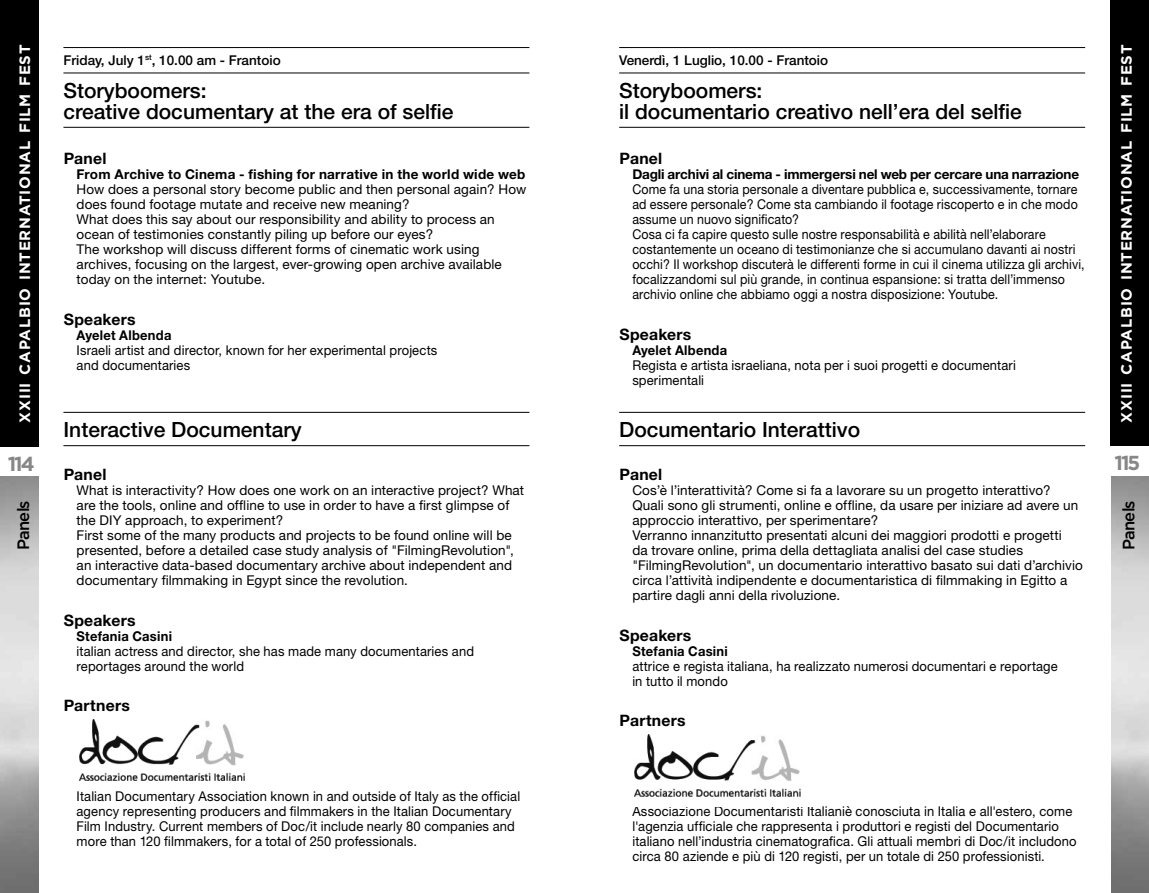
<style>
.page{position:relative;width:1149px;height:893px;background:#fff}
.page>*{position:absolute;margin:0;border:0;box-sizing:border-box;transform-origin:0 0}
.t1{font:500 21px/21px "Helvetica Neue";color:#000}
.t2{font:700 20.25px "Gotham";letter-spacing:-.1em;color:#878787}
.t3{font:500 16.5px "Gotham";letter-spacing:-.05em;color:#000}
.t4{font:700 15.75px "Helvetica Neue";letter-spacing:.015em;color:#000}
.t5{font:700 15px "Gotham";letter-spacing:.05em;color:#fff}
.t6{font:13.5px/15px "Helvetica Neue";letter-spacing:.01em;color:#000}
.t7{font:13.5px/15px "Helvetica Neue";letter-spacing:.01em;color:#000;scale:.96 1}
.t8{font:13.5px/15px "Helvetica Neue";letter-spacing:.01em;color:#000;scale:.92 1}
.t9{font:500 13.5px "Helvetica Neue";color:#000}
.t10{font:700 13.5px "Helvetica Neue";letter-spacing:-.01em;color:#000}
.t11{font:700 13.5px "Helvetica Neue";letter-spacing:.015em;color:#000}
.t12{font:700 13.5px "Helvetica Neue";letter-spacing:.015em;color:#000;scale:.96 1}
</style>
<div class="page">
<div style="left:0;top:0;width:38px;height:446px;background:#000"></div>
<div style="left:1110px;top:0;width:38px;height:446px;background:#000"></div>
<hr style="left:63px;top:47px;width:466px;height:1px;background:#000">
<hr style="left:63px;top:73px;width:466px;height:1px;background:#000">
<hr style="left:63px;top:127px;width:466px;height:1px;background:#000">
<hr style="left:619px;top:47px;width:465px;height:1px;background:#000">
<hr style="left:619px;top:73px;width:465px;height:1px;background:#000">
<hr style="left:619px;top:127px;width:465px;height:1px;background:#000">
<hr style="left:63px;top:412px;width:466px;height:1px;background:#000">
<hr style="left:63px;top:445px;width:466px;height:1px;background:#000">
<hr style="left:619px;top:412px;width:465px;height:1px;background:#000">
<hr style="left:619px;top:445px;width:465px;height:1px;background:#000">
<img style="left:79px;top:719px;width:166px;height:62px">
<img style="left:634px;top:734px;width:167px;height:63px">
<p class="t5" style="left:16px;top:423px;width:379px;rotate:-90deg">XXIII CAPALBIO INTERNATIONAL FILM FEST</p>
<p class="t5" style="left:1117px;top:423px;width:379px;rotate:-90deg">XXIII CAPALBIO INTERNATIONAL FILM FEST</p>
<p class="t9" style="left:619px;top:52px;width:210px">Venerdì, 1 Luglio, 10.00 - Frantoio</p>
<h1 class="t1" style="left:619px;top:80px;width:404px">Storyboomers:<br>il documentario creativo nell’era del selfie</h1>
<p class="t9" style="left:63px;top:52px;width:219px">Friday, July 1<sup>st</sup>, 10.00 am - Frantoio</p>
<h1 class="t1" style="left:63px;top:80px;width:391px">Storyboomers:<br>creative documentary at the era of selfie</h1>
<p class="t4" style="left:64px;top:149px;width:44px">Panel</p>
<p class="t11" style="left:77px;top:166px;width:450px">From Archive to Cinema - fishing for narrative in the world wide web</p>
<p class="t6" style="left:77px;top:182px;width:451px">How does a personal story become public and then personal again? How does found footage mutate and receive new meaning?<br>What does this say about our responsibility and ability to process an ocean of testimonies constantly piling up before our eyes?<br>The workshop will discuss different forms of cinematic work using archives, focusing on the largest, ever-growing open archive available today on the internet: Youtube.</p>
<p class="t4" style="left:64px;top:309px;width:73px">Speakers</p>
<p class="t12" style="left:77px;top:326px;width:100px">Ayelet Albenda</p>
<p class="t7" style="left:77px;top:342px;width:377px">Israeli artist and director, known for her experimental projects and documentaries</p>
<p class="t4" style="left:619px;top:149px;width:44px">Panel</p>
<p class="t10" style="left:632px;top:166px;width:448px">Dagli archivi al cinema - immergersi nel web per cercare una narrazione</p>
<p class="t8" style="left:632px;top:182px;width:493px">Come fa una storia personale a diventare pubblica e, successivamente, tornare ad essere personale? Come sta cambiando il footage riscoperto e in che modo assume un nuovo significato?<br>Cosa ci fa capire questo sulle nostre responsabilità e abilità nell’elaborare costantemente un oceano di testimonianze che si accumulano davanti ai nostri occhi? Il workshop discuterà le differenti forme in cui il cinema utilizza gli archivi, focalizzandomi sul più grande, in continua espansione: si tratta dell’immenso archivio online che abbiamo oggi a nostra disposizione: Youtube.</p>
<p class="t4" style="left:619px;top:324px;width:73px">Speakers</p>
<p class="t12" style="left:632px;top:341px;width:100px">Ayelet Albenda</p>
<p class="t7" style="left:632px;top:357px;width:401px">Regista e artista israeliana, nota per i suoi progetti e documentari sperimentali</p>
<h1 class="t1" style="left:63px;top:419px;width:240px">Interactive Documentary</h1>
<h1 class="t1" style="left:619px;top:419px;width:242px">Documentario Interattivo</h1>
<h2 class="t2" style="left:8px;top:452px;width:28px">114</h2>
<h2 class="t2" style="left:1114px;top:451px;width:27px">115</h2>
<p class="t4" style="left:64px;top:465px;width:44px">Panel</p>
<p class="t6" style="left:77px;top:483px;width:449px">What is interactivity? How does one work on an interactive project? What are the tools, online and offline to use in order to have a first glimpse of the DIY approach, to experiment?<br>First some of the many products and projects to be found online will be presented, before a detailed case study analysis of "FilmingRevolution", an interactive data-based documentary archive about independent and documentary filmmaking in Egypt since the revolution.</p>
<p class="t4" style="left:64px;top:610px;width:73px">Speakers</p>
<p class="t12" style="left:77px;top:627px;width:101px">Stefania Casini</p>
<p class="t7" style="left:77px;top:643px;width:415px">italian actress and director, she has made many documentaries and reportages around the world</p>
<p class="t4" style="left:64px;top:696px;width:68px">Partners</p>
<p class="t4" style="left:619px;top:465px;width:44px">Panel</p>
<p class="t6" style="left:632px;top:483px;width:452px">Cos’è l’interattività? Come si fa a lavorare su un progetto interattivo?<br>Quali sono gli strumenti, online e offline, da usare per iniziare ad avere un approccio interattivo, per sperimentare?<br>Verranno innanzitutto presentati alcuni dei maggiori prodotti e progetti<br>da trovare online, prima della dettagliata analisi del case studies "FilmingRevolution", un documentario interattivo basato sui dati d’archivio circa l’attività indipendente e documentaristica di filmmaking in Egitto a partire dagli anni della rivoluzione.</p>
<p class="t4" style="left:619px;top:625px;width:73px">Speakers</p>
<p class="t12" style="left:632px;top:642px;width:101px">Stefania Casini</p>
<p class="t7" style="left:632px;top:658px;width:444px">attrice e regista italiana, ha realizzato numerosi documentari e reportage in tutto il mondo</p>
<p class="t4" style="left:619px;top:711px;width:68px">Partners</p>
<p class="t3" style="left:14px;top:550px;width:51px;rotate:-90deg">Panels</p>
<p class="t3" style="left:1118px;top:550px;width:51px;rotate:-90deg">Panels</p>
<p class="t7" style="left:77px;top:789px;width:463px">Italian Documentary Association known in and outside of Italy as the official agency representing producers and filmmakers in the Italian Documentary Film Industry. Current members of Doc/it include nearly 80 companies and more than 120 filmmakers, for a total of 250 professionals.</p>
<p class="t7" style="left:632px;top:804px;width:464px">Associazione Documentaristi Italianiè conosciuta in Italia e all'estero, come l'agenzia ufficiale che rappresenta i produttori e registi del Documentario italiano nell’industria cinematografica. Gli attuali membri di Doc/it includono circa 80 aziende e più di 120 registi, per un totale di 250 professionisti.</p>
</div>
